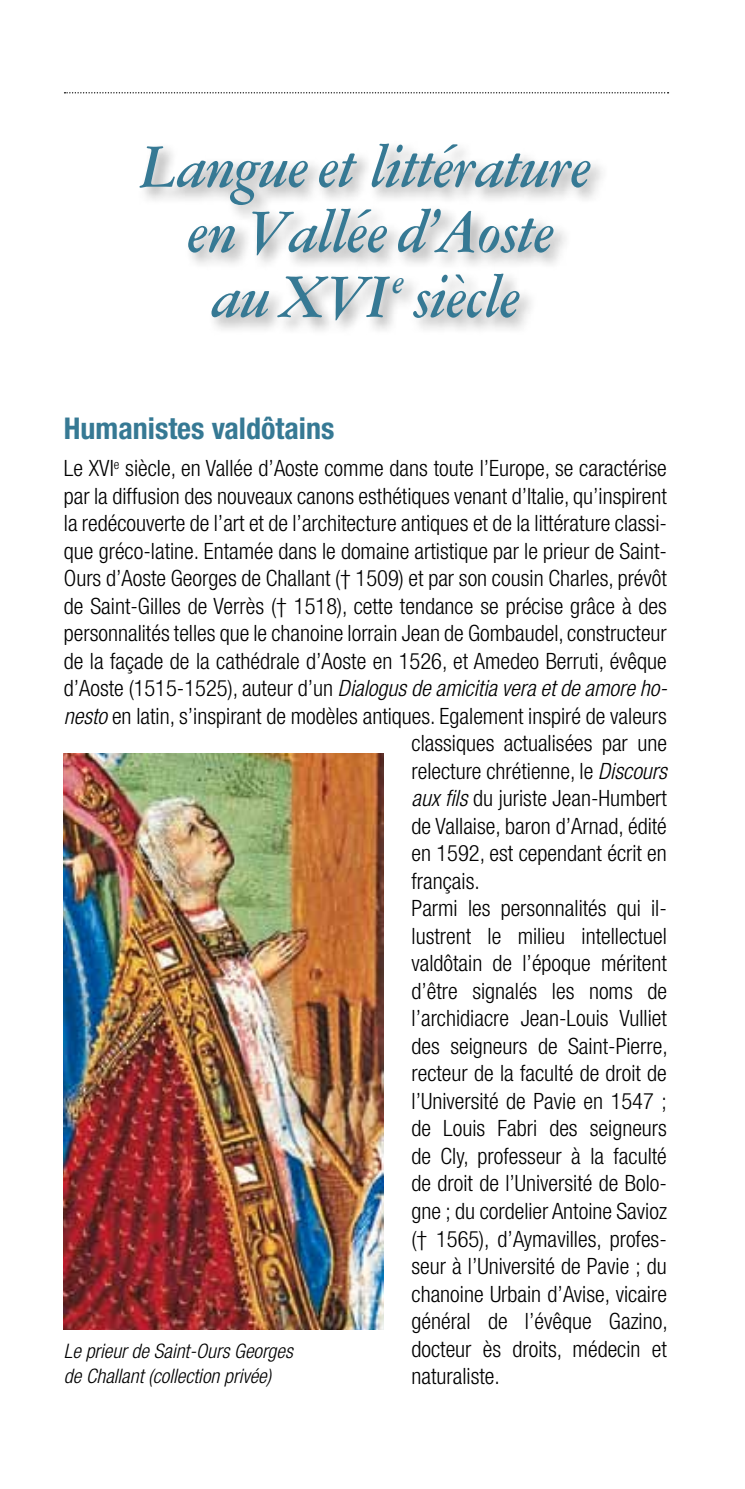
<style>
.page{position:relative;width:745px;height:1489px;background:#fff}
.page>*{position:absolute;margin:0;border:0;box-sizing:border-box;transform-origin:0 0}
.t1{font:65px/65px "Garamont Amst SB Med Ita";color:#367994;text-align:center;scale:.95 1}
.t2{font:700 condensed 30px "Helvetica Neue";color:#367994}
.t3{font:300 condensed 22.5px "Helvetica Neue";color:#000}
.t4{font:italic 300 condensed 22.5px "Helvetica Neue";color:#000}
.t5{font:italic 300 condensed 20px/25px "Helvetica Neue";color:#000}
.s1{font-style:normal}
.s2{font-style:italic}
</style>
<div class="page">
<svg style="left:64px;top:92px;width:604px;height:1px"></svg>
<div style="left:135px;top:140px;width:473px;height:197px;background:#000;opacity:.4"></div>
<img style="left:64px;top:753px;width:319px;height:575px">
<h1 class="t1" style="left:140px;top:139px;width:475px">Langue et littérature en Vallée d’Aoste<br>au XVI <sup>e</sup> siècle</h1>
<h2 class="t2" style="left:64px;top:410px;width:272px">Humanistes valdôtains</h2>
<p class="t3" style="left:64px;top:455px;width:604px">Le XVI<sup>e</sup> siècle, en Vallée d’Aoste comme dans toute l’Europe, se caractérise</p>
<p class="t3" style="left:64px;top:483px;width:604px">par la diffusion des nouveaux canons esthétiques venant d’Italie, qu’inspirent</p>
<p class="t3" style="left:64px;top:510px;width:604px">la redécouverte de l’art et de l’architecture antiques et de la littérature classi-</p>
<p class="t3" style="left:64px;top:538px;width:604px">que gréco-latine. Entamée dans le domaine artistique par le prieur de Saint-</p>
<p class="t3" style="left:64px;top:565px;width:604px">Ours d’Aoste Georges de Challant († 1509) et par son cousin Charles, prévôt</p>
<p class="t3" style="left:64px;top:593px;width:604px">de Saint-Gilles de Verrès († 1518), cette tendance se précise grâce à des</p>
<p class="t3" style="left:64px;top:620px;width:604px">personnalités telles que le chanoine lorrain Jean de Gombaudel, constructeur</p>
<p class="t3" style="left:64px;top:648px;width:604px">de la façade de la cathédrale d’Aoste en 1526, et Amedeo Berruti, évêque</p>
<p class="t4" style="left:64px;top:675px;width:604px"><span class="s1">d’Aoste (1515-1525), auteur d’un</span> Dialogus de amicitia vera et de amore ho-</p>
<p class="t3" style="left:64px;top:703px;width:604px"><span class="s2">nesto</span> en latin, s’inspirant de modèles antiques. Egalement inspiré de valeurs</p>
<p class="t3" style="left:411px;top:730px;width:257px">classiques actualisées par une</p>
<p class="t3" style="left:411px;top:758px;width:257px">relecture chrétienne, le <span class="s2">Discours</span></p>
<p class="t3" style="left:411px;top:785px;width:257px"><span class="s2">aux fils</span> du juriste Jean-Humbert</p>
<p class="t3" style="left:411px;top:813px;width:257px">de Vallaise, baron d’Arnad, édité</p>
<p class="t3" style="left:411px;top:840px;width:257px">en 1592, est cependant écrit en</p>
<p class="t3" style="left:411px;top:868px;width:70px">français.</p>
<p class="t3" style="left:411px;top:895px;width:257px">Parmi les personnalités qui il-</p>
<p class="t3" style="left:411px;top:923px;width:257px">lustrent le milieu intellectuel</p>
<p class="t3" style="left:411px;top:950px;width:257px">valdôtain de l’époque méritent</p>
<p class="t3" style="left:411px;top:978px;width:257px">d’être signalés les noms de</p>
<p class="t3" style="left:411px;top:1005px;width:257px">l’archidiacre Jean-Louis Vulliet</p>
<p class="t3" style="left:411px;top:1033px;width:257px">des seigneurs de Saint-Pierre,</p>
<p class="t3" style="left:411px;top:1060px;width:257px">recteur de la faculté de droit de</p>
<p class="t3" style="left:411px;top:1088px;width:257px">l’Université de Pavie en 1547 ;</p>
<p class="t3" style="left:411px;top:1115px;width:257px">de Louis Fabri des seigneurs</p>
<p class="t3" style="left:411px;top:1142px;width:257px">de Cly, professeur à la faculté</p>
<p class="t3" style="left:411px;top:1170px;width:257px">de droit de l’Université de Bolo-</p>
<p class="t3" style="left:411px;top:1197px;width:257px">gne ; du cordelier Antoine Savioz</p>
<p class="t3" style="left:411px;top:1225px;width:257px">(† 1565), d’Aymavilles, profes-</p>
<p class="t3" style="left:411px;top:1252px;width:257px">seur à l’Université de Pavie ; du</p>
<p class="t3" style="left:411px;top:1280px;width:257px">chanoine Urbain d’Avise, vicaire</p>
<p class="t3" style="left:411px;top:1307px;width:257px">général de l’évêque Gazino,</p>
<p class="t3" style="left:411px;top:1335px;width:257px">docteur ès droits, médecin et</p>
<p class="t3" style="left:411px;top:1362px;width:90px">naturaliste.</p>
<p class="t5" style="left:64px;top:1337px;width:230px">Le prieur de Saint-Ours Georges de Challant (collection privée)</p>
</div>
